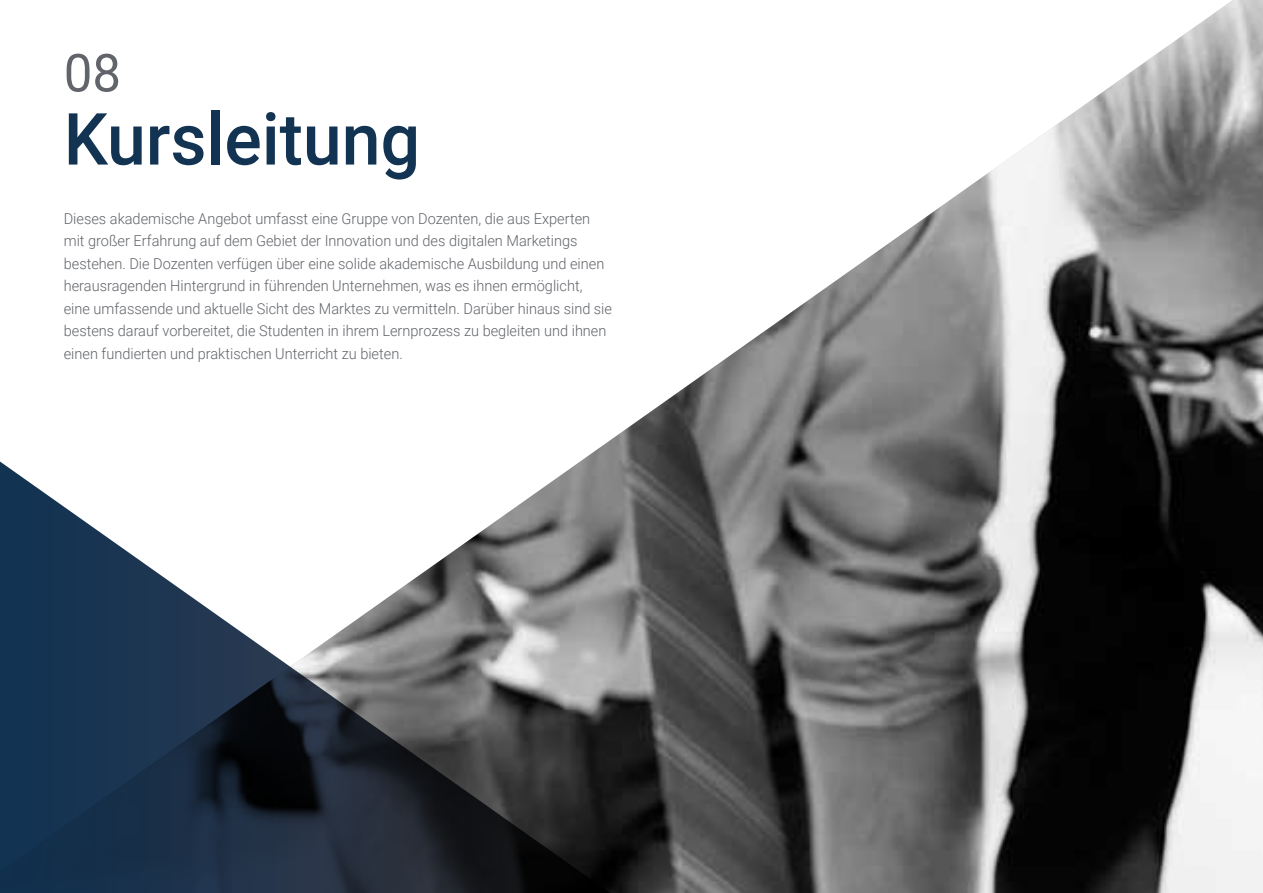
<style>
.page{position:relative;width:1263px;height:893px;background:#fff}
.page>*{position:absolute;margin:0;border:0;box-sizing:border-box;transform-origin:0 0}
.t1{font:500 72px "Roboto";color:#123352}
.t2{font:52.5px "Roboto";color:#61646a}
.t3{font:300 15px/22.5px "Roboto";color:#61646a}
</style>
<div class="page">
<img style="left:602px;top:0;width:661px;height:893px">
<svg style="left:0;top:446px;width:640px;height:447px"></svg>
<h2 class="t2" style="left:64px;top:36px;width:59px">08</h2>
<h1 class="t1" style="left:64px;top:89px;width:358px">Kursleitung</h1>
<p class="t3" style="left:64px;top:207px;width:550px">Dieses akademische Angebot umfasst eine Gruppe von Dozenten, die aus Experten mit großer Erfahrung auf dem Gebiet der Innovation und des digitalen Marketings bestehen. Die Dozenten verfügen über eine solide akademische Ausbildung und einen herausragenden Hintergrund in führenden Unternehmen, was es ihnen ermöglicht, eine umfassende und aktuelle Sicht des Marktes zu vermitteln. Darüber hinaus sind sie bestens darauf vorbereitet, die Studenten in ihrem Lernprozess zu begleiten und ihnen einen fundierten und praktischen Unterricht zu bieten.</p>
</div>
